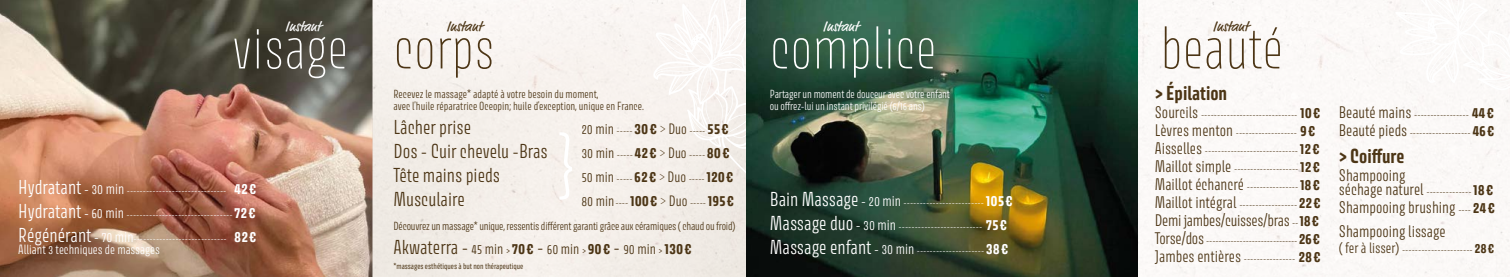
<style>
.page{position:relative;width:1510px;height:277px;background:#fff}
.page>*{position:absolute;margin:0;border:0;box-sizing:border-box;transform-origin:0 0}
.t1{font:100 54px "Avory I Latn";color:#fff}
.t2{font:100 54px "Avory I Latn";color:#4c3515}
.t3{font:300 18px/24px "Avory I Latn";color:#4c3515}
.t4{font:700 18px "Avory I Latn";color:#4c3515}
.t5{font:300 15px/13.5px "Avory I Latn";color:#4c3515}
.t6{font:300 15px "Avory I Latn";letter-spacing:-.02em;color:#4c3515}
.t7{font:15px "Market Pro";color:#fff}
.t8{font:15px "Market Pro";color:#4c3515}
.t9{font:300 13.5px "Avory I Latn";color:#4c3515}
.t10{font:300 12px "Avory I Latn";color:#fff}
.t11{font:300 10.5px/12px "Avory I Latn";color:#4c3515}
.t12{font:300 10.5px "Avory I Latn";letter-spacing:-.02em;color:#4c3515}
.t13{font:300 10.5px/12px "Avory I Latn";letter-spacing:-.01em;color:#fff}
.t14{font:300 9px/18px "Avory I Latn";color:#4c3515}
.t15{font:300 9px "Avory I Latn";color:#fff}
.t16{font:7.5px "Avory I Latn";color:#4c3515}
.s1{font-size:18px}
.s2{font-size:13.5px}
.s3{font-weight:700;font-size:15px}
.s4{font-size:9px}
.s5{font-weight:100;font-size:15px}
.s6{font-size:15px}
.s7{font-weight:700}
.s8{font-weight:700;font-size:13.5px}
</style>
<div class="page">
<img style="left:746px;top:0;width:763px;height:276px">
<img style="left:0;top:0;width:746px;height:276px">
<svg style="left:653px;top:0;width:125px;height:192px;fill:#f5f0ec"></svg>
<svg style="left:1390px;top:0;width:119px;height:90px"></svg>
<svg style="left:559px;top:132px;width:13px;height:67px"></svg>
<h3 class="t7" style="left:285px;top:16px;width:37px">Instant</h3>
<h1 class="t1" style="left:232px;top:15px;width:118px">visage</h1>
<p class="t15" style="left:18px;top:185px;width:240px"><span class="s1">Hydratant</span> <span class="s2">- 30 min</span> ------------------------------- <span class="s3">42 €</span></p>
<p class="t15" style="left:18px;top:209px;width:239px"><span class="s1">Hydratant</span> <span class="s2">- 60 min</span> --------------------------------- <span class="s3">72 €</span></p>
<p class="t15" style="left:18px;top:233px;width:240px"><span class="s1">Régénérant</span> <span class="s2">- 70 min</span>----------------------------- <span class="s3">82 €</span></p>
<h3 class="t10" style="left:18px;top:242px;width:143px">Alliant 3 techniques de massages</h3>
<h3 class="t8" style="left:446px;top:16px;width:37px">Instant</h3>
<h1 class="t2" style="left:393px;top:15px;width:103px">corps</h1>
<p class="t11" style="left:393px;top:88px;width:252px">Recevez le massage* adapté à votre besoin du moment,<br>avec l’huile réparatrice Oceopin; huile d’exception, unique en France.</p>
<h2 class="t3" style="left:393px;top:115px;width:156px">Lâcher prise<br>Dos - Cuir chevelu -Bras<br>Tête mains pieds<br>Musculaire</h2>
<p class="t12" style="left:393px;top:219px;width:343px">Découvrez un massage* unique, ressentis différent garanti grâce aux céramiques ( chaud ou froid)</p>
<h3 class="t9" style="left:393px;top:240px;width:300px"><span class="s1">Akwaterra -</span> 45 min <span class="s4">&gt;</span> <span class="s3">70 €</span> <span class="s1">-</span> 60 min <span class="s4">&gt;</span> <span class="s3">90 €</span> <span class="s1">-</span> 90 min <span class="s4">&gt;</span> <span class="s3">130 €</span></h3>
<p class="t14" style="left:581px;top:122px;width:149px"><span class="s2">20 min</span> ----- <span class="s3">30 €</span> <span class="s5">&gt;</span> <span class="s2">Duo</span> ----- <span class="s3">55 €</span></p>
<p class="t14" style="left:581px;top:146px;width:150px"><span class="s2">30 min</span> ----- <span class="s3">42 €</span> <span class="s5">&gt;</span> <span class="s2">Duo</span> ----- <span class="s3">80 €</span></p>
<p class="t14" style="left:581px;top:170px;width:154px"><span class="s2">50 min</span> ----- <span class="s3">62 €</span> <span class="s5">&gt;</span> <span class="s2">Duo</span> ----- <span class="s3">120 €</span></p>
<p class="t14" style="left:581px;top:194px;width:154px"><span class="s2">80 min</span> ---- <span class="s3">100 €</span> <span class="s5">&gt;</span> <span class="s2">Duo</span> ----- <span class="s3">195 €</span></p>
<p class="t16" style="left:393px;top:261px;width:131px">*massages esthétiques à but non thérapeutique</p>
<h3 class="t7" style="left:823px;top:16px;width:37px">Instant</h3>
<h1 class="t1" style="left:770px;top:15px;width:168px">complice</h1>
<p class="t13" style="left:770px;top:88px;width:182px">Partager un moment de douceur avec votre enfant ou offrez-lui un instant privilégié (6/16 ans)</p>
<p class="t15" style="left:770px;top:197px;width:244px"><span class="s1">Bain Massage</span> <span class="s2">- 20 min</span> ------------------------- <span class="s3">105 €</span></p>
<p class="t15" style="left:770px;top:221px;width:239px"><span class="s1">Massage duo</span> <span class="s2">- 30 min</span> -------------------------- <span class="s3">75 €</span></p>
<p class="t15" style="left:770px;top:245px;width:240px"><span class="s1">Massage enfant</span> <span class="s2">- 30 min</span> --------------------- <span class="s3">38 €</span></p>
<h3 class="t8" style="left:1213px;top:16px;width:37px">Instant</h3>
<h1 class="t2" style="left:1160px;top:15px;width:125px">beauté</h1>
<h2 class="t4" style="left:1154px;top:81px;width:74px">&gt; Épilation</h2>
<p class="t14" style="left:1154px;top:105px;width:167px"><span class="s6">Sourcils</span> ------------------------------ <span class="s3">10 € </span><span class="s6">Lèvres menton</span> ------------------- <span class="s3">9 € </span><span class="s6">Aisselles</span> ----------------------------- <span class="s3">12 € </span><span class="s6">Maillot simple</span> -------------------- <span class="s3">12 € </span><span class="s6">Maillot échancré</span> ---------------- <span class="s3">18 € </span><span class="s6">Maillot intégral</span> ------------------ <span class="s3">22 €</span></p>
<h3 class="t6" style="left:1154px;top:211px;width:166px">Demi jambes/cuisses/bras <span class="s4">--</span> <span class="s7">18 €</span></h3>
<p class="t14" style="left:1154px;top:231px;width:167px"><span class="s6">Torse/dos</span> ------------------------------ <span class="s3">26 €<br></span><span class="s6">Jambes entières</span> ---------------- <span class="s3">28 €</span></p>
<p class="t14" style="left:1338px;top:106px;width:157px"><span class="s6">Beauté mains</span> ----------------- <span class="s3">44 €<br></span><span class="s6">Beauté pieds</span> ------------------- <span class="s3">46 €</span></p>
<h2 class="t4" style="left:1338px;top:144px;width:67px">&gt; Coiffure</h2>
<h3 class="t5" style="left:1338px;top:169px;width:156px">Shampooing<br>séchage naturel <span class="s4">--------------</span> <span class="s7">18 €</span></h3>
<h3 class="t5" style="left:1338px;top:195px;width:158px;line-height:24px">Shampooing brushing <span class="s4">----</span> <span class="s7">24 €<br></span>Shampooing lissage</h3>
<p class="t14" style="left:1338px;top:240px;width:157px"><span class="s2">( fer à lisser)</span> ---------------------- <span class="s8">28 €</span></p>
</div>
